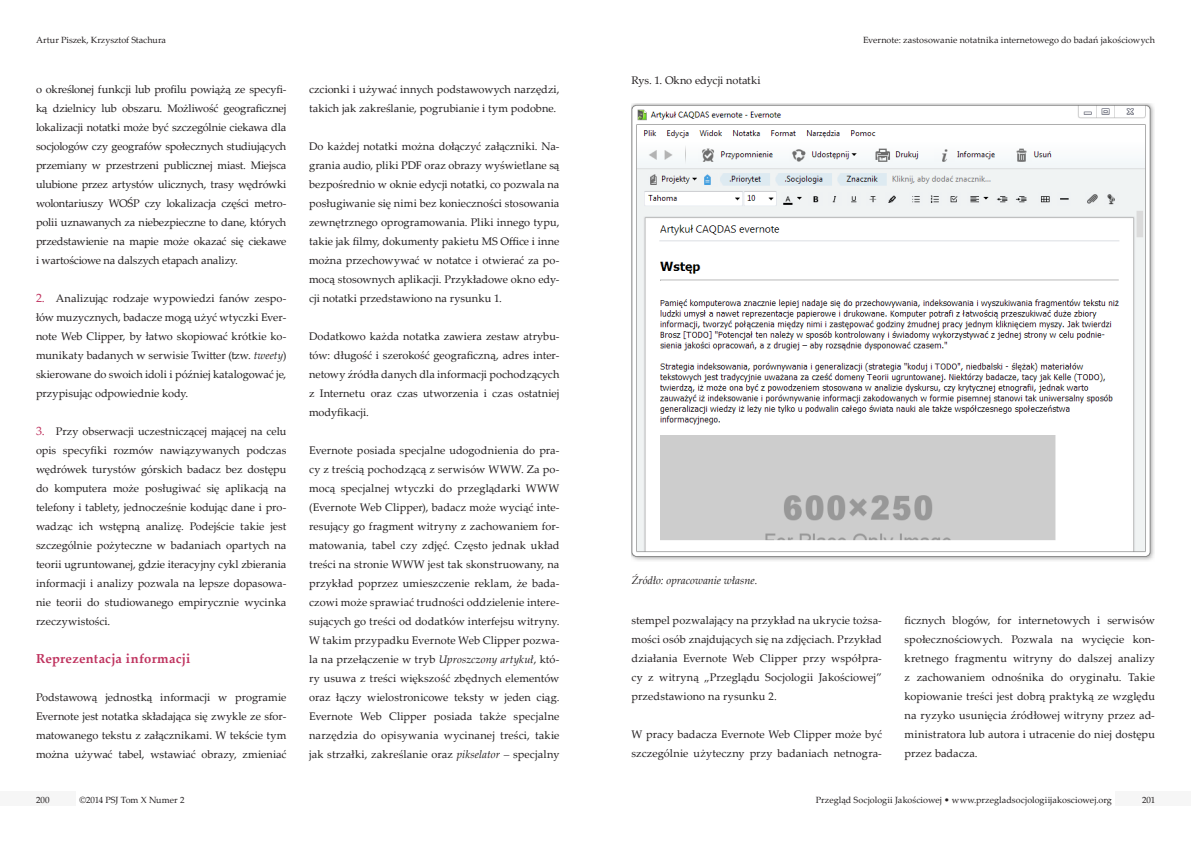
<style>
.page{position:relative;width:1191px;height:842px;background:#fff}
.page>*{position:absolute;margin:0;border:0;box-sizing:border-box;transform-origin:0 0}
.Tekst_podstawowy{font:700 13px "Palatino Linotype";letter-spacing:.02em;color:#bf335f}
.Normalny{font:11px/19px "Palatino Linotype";color:#231f20;text-align:justify}
.Legenda{font:italic 11px "Palatino Linotype";color:#231f20}
.Legenda-2{font:11px "Palatino Linotype";letter-spacing:-.01em;color:#231f20}
.Normalny-2{font:9px "Palatino Linotype";color:#231f20}
.s1{font-size:12px;color:#bf335f}
.s2{font-style:italic}
</style>
<div class="page">
<div style="left:1115px;top:791px;width:76px;height:15px;background:#f3f3f3"></div>
<div style="left:0;top:791px;width:76px;height:15px;background:#f3f3f3"></div>
<img style="left:631px;top:104px;width:523px;height:457px">
<p class="Normalny-2" style="left:36px;top:34px;width:131px">Artur Piszek, Krzysztof Stachura</p>
<p class="Normalny-2" style="left:863px;top:33px;width:293px">Evernote: zastosowanie notatnika internetowego do badań jakościowych</p>
<p class="Normalny" style="left:36px;top:79px;width:252px">o określonej funkcji lub profilu powiążą ze specyfi&shy;ką dzielnicy lub obszaru. Możliwość geograficznej lokalizacji notatki może być szczególnie ciekawa dla socjologów czy geografów społecznych studiujących przemiany w przestrzeni publicznej miast. Miejsca ulubione przez artystów ulicznych, trasy wędrówki wolontariuszy WOŚP czy lokalizacja części metro&shy;polii uznawanych za niebezpieczne to dane, których przedstawienie na mapie może okazać się ciekawe i wartościowe na dalszych etapach analizy.</p>
<p class="Normalny" style="left:36px;top:288px;width:252px"><span class="s1">2.</span> Analizując rodzaje wypowiedzi fanów zespo&shy;łów muzycznych, badacze mogą użyć wtyczki Ever&shy;note Web Clipper, by łatwo skopiować krótkie ko&shy;munikaty badanych w serwisie Twitter (tzw. <span class="s2">tweety</span>) skierowane do swoich idoli i później katalogować je, przypisując odpowiednie kody.</p>
<p class="Normalny" style="left:36px;top:421px;width:252px"><span class="s1">3.</span> Przy obserwacji uczestniczącej mającej na celu opis specyfiki rozmów nawiązywanych podczas wędrówek turystów górskich badacz bez dostępu do komputera może posługiwać się aplikacją na telefony i tablety, jednocześnie kodując dane i pro&shy;wadząc ich wstępną analizę. Podejście takie jest szczególnie pożyteczne w badaniach opartych na teorii ugruntowanej, gdzie iteracyjny cykl zbierania informacji i analizy pozwala na lepsze dopasowa&shy;nie teorii do studiowanego empirycznie wycinka rzeczywistości.</p>
<p class="Tekst_podstawowy" style="left:36px;top:649px;width:156px">Reprezentacja informacji</p>
<p class="Normalny" style="left:36px;top:687px;width:252px">Podstawową jednostką informacji w programie Evernote jest notatka składająca się zwykle ze sfor&shy;matowanego tekstu z załącznikami. W tekście tym można używać tabel, wstawiać obrazy, zmieniać</p>
<p class="Normalny" style="left:309px;top:79px;width:252px">czcionki i używać innych podstawowych narzędzi, takich jak zakreślanie, pogrubianie i tym podobne.</p>
<p class="Normalny" style="left:309px;top:136px;width:252px">Do każdej notatki można dołączyć załączniki. Na&shy;grania audio, pliki PDF oraz obrazy wyświetlane są bezpośrednio w oknie edycji notatki, co pozwala na posługiwanie się nimi bez konieczności stosowania zewnętrznego oprogramowania. Pliki innego typu, takie jak filmy, dokumenty pakietu MS Office i inne można przechowywać w notatce i otwierać za po&shy;mocą stosownych aplikacji. Przykładowe okno edy&shy;cji notatki przedstawiono na rysunku 1.</p>
<p class="Normalny" style="left:309px;top:326px;width:252px">Dodatkowo każda notatka zawiera zestaw atrybu&shy;tów: długość i szerokość geograficzną, adres inter&shy;netowy źródła danych dla informacji pochodzących z Internetu oraz czas utworzenia i czas ostatniej modyfikacji.</p>
<p class="Normalny" style="left:309px;top:440px;width:252px">Evernote posiada specjalne udogodnienia do pra&shy;cy z treścią pochodzącą z serwisów WWW. Za po&shy;mocą specjalnej wtyczki do przeglądarki WWW (Evernote Web Clipper), badacz może wyciąć inte&shy;resujący go fragment witryny z zachowaniem for&shy;matowania, tabel czy zdjęć. Często jednak układ treści na stronie WWW jest tak skonstruowany, na przykład poprzez umieszczenie reklam, że bada&shy;czowi może sprawiać trudności oddzielenie intere&shy;sujących go treści od dodatków interfejsu witryny.<br>W takim przypadku Evernote Web Clipper pozwa&shy;la na przełączenie w tryb <span class="s2">Uproszczony artykuł</span>, któ&shy;ry usuwa z treści większość zbędnych elementów oraz łączy wielostronicowe teksty w jeden ciąg.<br>Evernote Web Clipper posiada także specjalne narzędzia do opisywania wycinanej treści, takie jak strzałki, zakreślanie oraz <span class="s2">pikselator –</span> specjalny</p>
<p class="Legenda-2" style="left:631px;top:72px;width:131px">Rys. 1. Okno edycji notatki</p>
<p class="Legenda" style="left:631px;top:572px;width:127px">Źródło: opracowanie własne.</p>
<p class="Normalny" style="left:631px;top:611px;width:252px">stempel pozwalający na przykład na ukrycie tożsa&shy;mości osób znajdujących się na zdjęciach. Przykład działania Evernote Web Clipper przy współpra&shy;cy z witryną „Przeglądu Socjologii Jakościowej” przedstawiono na rysunku 2.</p>
<p class="Normalny" style="left:631px;top:725px;width:252px">W pracy badacza Evernote Web Clipper może być szczególnie użyteczny przy badaniach netnogra-</p>
<p class="Normalny" style="left:904px;top:611px;width:252px">ficznych blogów, for internetowych i serwisów społecznościowych. Pozwala na wycięcie kon&shy;kretnego fragmentu witryny do dalszej analizy z zachowaniem odnośnika do oryginału. Takie kopiowanie treści jest dobrą praktyką ze względu na ryzyko usunięcia źródłowej witryny przez ad&shy;ministratora lub autora i utracenie do niej dostępu przez badacza.</p>
<p class="Normalny-2" style="left:36px;top:793px;width:15px">200</p>
<p class="Normalny-2" style="left:79px;top:793px;width:107px">©2014 PSJ Tom X Numer 2</p>
<p class="Normalny-2" style="left:815px;top:793px;width:298px">Przegląd Socjologii Jakościowej • www.przegladsocjologiijakosciowej.org</p>
<p class="Normalny-2" style="left:1142px;top:793px;width:15px">201</p>
</div>
